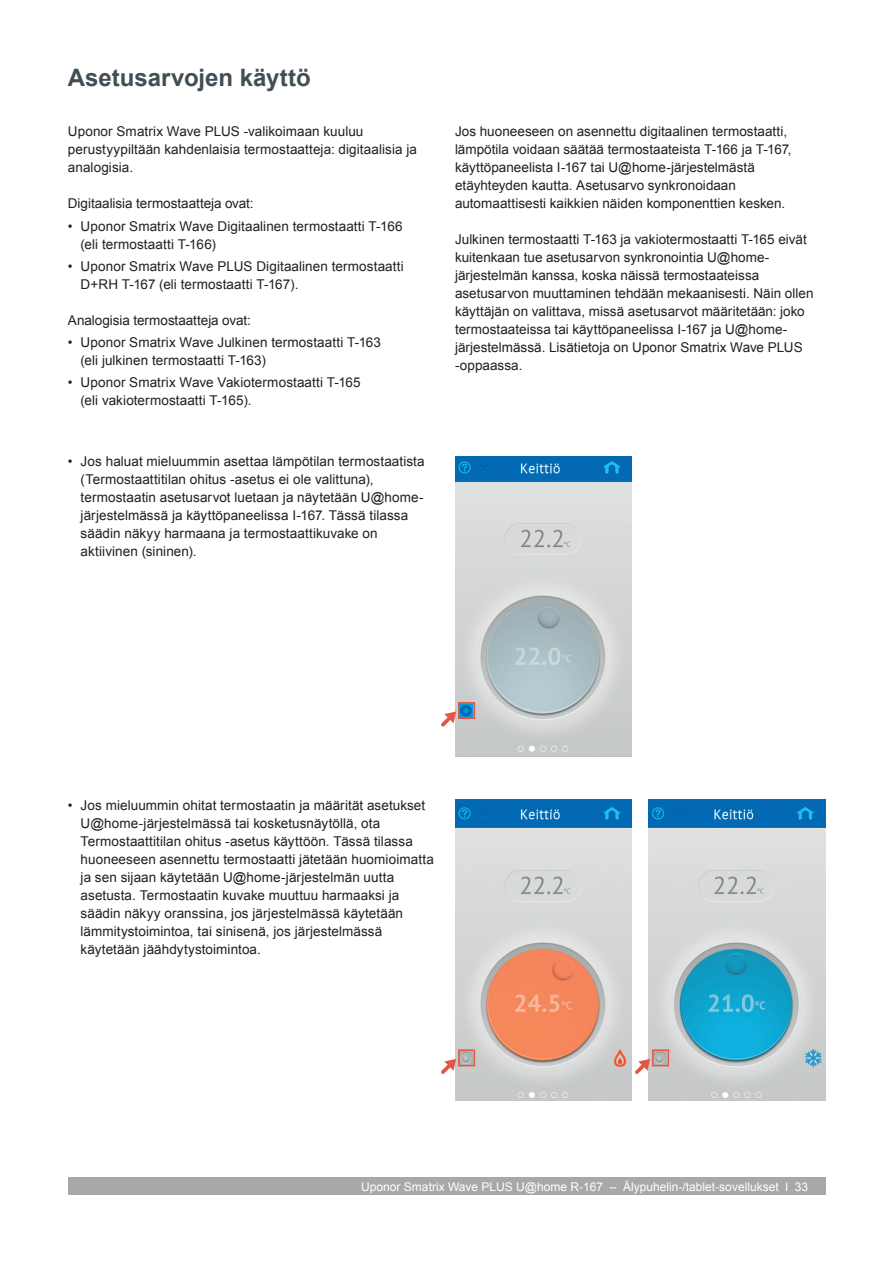
<style>
.page{position:relative;width:893px;height:1263px;background:#fff}
.page>*{position:absolute;margin:0;border:0;box-sizing:border-box;transform-origin:0 0}
.t1{font:700 24px "Arial";color:#434d54}
.t2{font:13.5px/18px "Arial";letter-spacing:.005em;color:#231f20}
.t3{font:12px "Arial";color:#fff}
</style>
<div class="page">
<div style="left:68px;top:1178px;width:757px;height:17px;background:#a7a9a9"></div>
<img style="left:455px;top:456px;width:176px;height:301px">
<svg style="left:441px;top:711px;width:15px;height:19px"></svg>
<div style="left:458px;top:702px;width:17px;height:17px;border:2px solid #e35645"></div>
<img style="left:455px;top:800px;width:176px;height:301px">
<svg style="left:441px;top:1059px;width:15px;height:18px"></svg>
<div style="left:458px;top:1049px;width:17px;height:17px;border:2px solid #e35645"></div>
<img style="left:648px;top:800px;width:177px;height:301px">
<svg style="left:631px;top:1059px;width:19px;height:18px"></svg>
<div style="left:652px;top:1049px;width:17px;height:17px;border:2px solid #e35645"></div>
<h1 class="t1" style="left:68px;top:64px;width:244px">Asetusarvojen käyttö</h1>
<p class="t2" style="left:68px;top:123px;width:350px">Uponor Smatrix Wave PLUS -valikoimaan kuuluu perustyypiltään kahdenlaisia termostaatteja: digitaalisia ja analogisia.</p>
<p class="t2" style="left:68px;top:195px;width:187px">Digitaalisia termostaatteja ovat:</p>
<p class="t2" style="left:81px;top:217px;width:323px;text-indent:-13px">• Uponor Smatrix Wave Digitaalinen termostaatti T-166 (eli termostaatti T-166)</p>
<p class="t2" style="left:81px;top:257px;width:325px;text-indent:-13px">• Uponor Smatrix Wave PLUS Digitaalinen termostaatti<br>D+RH T-167 (eli termostaatti T-167).</p>
<p class="t2" style="left:68px;top:311px;width:184px">Analogisia termostaatteja ovat:</p>
<p class="t2" style="left:81px;top:334px;width:302px;text-indent:-13px">• Uponor Smatrix Wave Julkinen termostaatti T-163 (eli julkinen termostaatti T-163)</p>
<p class="t2" style="left:81px;top:374px;width:282px;text-indent:-13px">• Uponor Smatrix Wave Vakiotermostaatti T-165 (eli vakiotermostaatti T-165).</p>
<p class="t2" style="left:81px;top:453px;width:345px;text-indent:-13px">• Jos haluat mieluummin asettaa lämpötilan termostaatista (Termostaattitilan ohitus -asetus ei ole valittuna), termostaatin asetusarvot luetaan ja näytetään U@home&shy;järjestelmässä ja käyttöpaneelissa I-167. Tässä tilassa säädin näkyy harmaana ja termostaattikuvake on aktiivinen (sininen).</p>
<p class="t2" style="left:455px;top:123px;width:338px">Jos huoneeseen on asennettu digitaalinen termostaatti, lämpötila voidaan säätää termostaateista T-166 ja T-167, käyttöpaneelista I-167 tai U@home-järjestelmästä etäyhteyden kautta. Asetusarvo synkronoidaan automaattisesti kaikkien näiden komponenttien kesken.</p>
<p class="t2" style="left:455px;top:231px;width:360px">Julkinen termostaatti T-163 ja vakiotermostaatti T-165 eivät kuitenkaan tue asetusarvon synkronointia U@home&shy;järjestelmän kanssa, koska näissä termostaateissa asetusarvon muuttaminen tehdään mekaanisesti. Näin ollen käyttäjän on valittava, missä asetusarvot määritetään: joko termostaateissa tai käyttöpaneelissa I-167 ja U@home&shy;järjestelmässä. Lisätietoja on Uponor Smatrix Wave PLUS -oppaassa.</p>
<p class="t2" style="left:81px;top:796px;width:355px;text-indent:-13px">• Jos mieluummin ohitat termostaatin ja määrität asetukset U@home-järjestelmässä tai kosketusnäytöllä, ota Termostaattitilan ohitus -asetus käyttöön. Tässä tilassa huoneeseen asennettu termostaatti jätetään huomioimatta ja sen sijaan käytetään U@home-järjestelmän uutta asetusta. Termostaatin kuvake muuttuu harmaaksi ja säädin näkyy oranssina, jos järjestelmässä käytetään lämmitystoimintoa, tai sinisenä, jos järjestelmässä käytetään jäähdytystoimintoa.</p>
<p class="t3" style="left:361px;top:1180px;width:448px">Uponor Smatrix Wave PLUS U@home R-167 – Älypuhelin-/tablet-sovellukset l 33</p>
</div>
